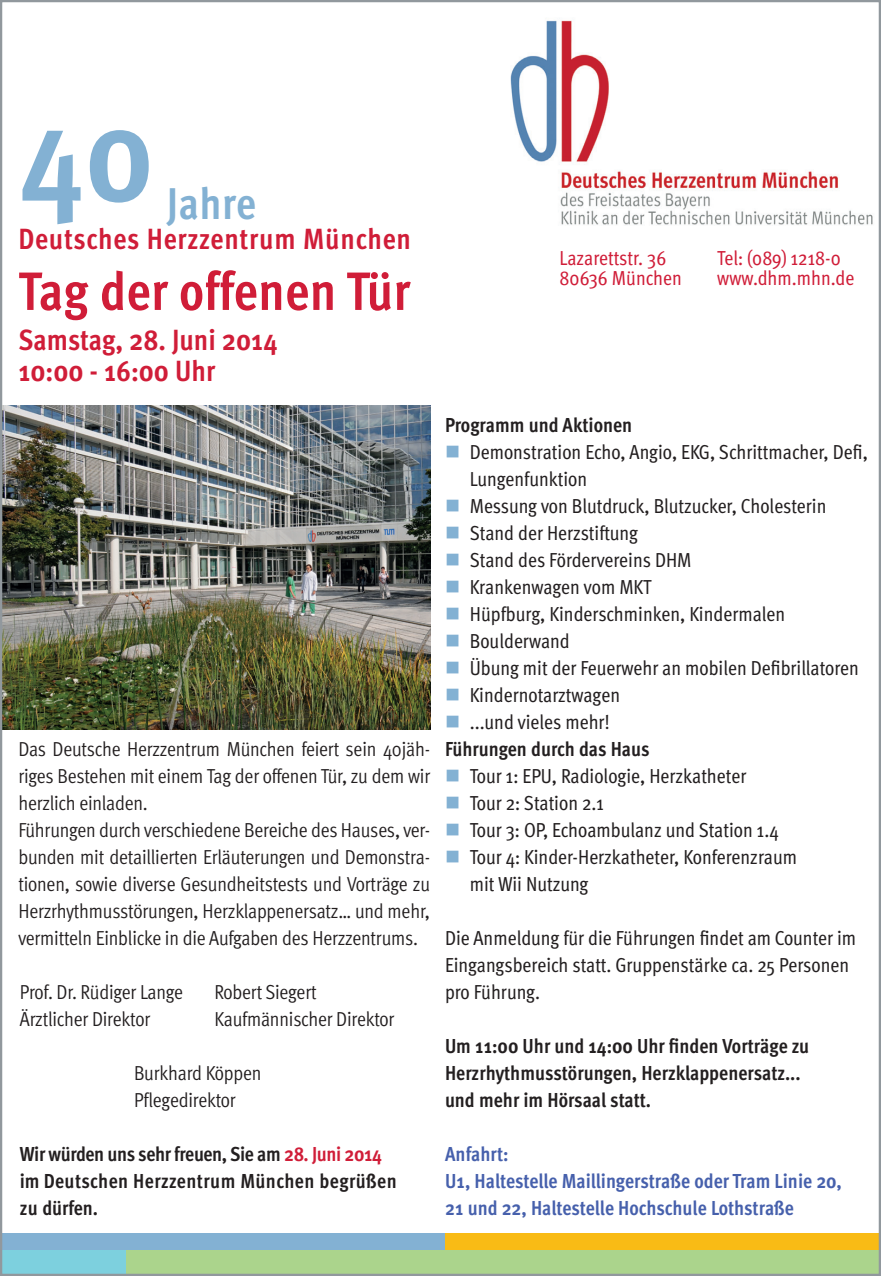
<style>
.page{position:relative;width:881px;height:1276px;background:#fff}
.page>*{position:absolute;margin:0;border:0;box-sizing:border-box;transform-origin:0 0}
.t1{font:700 134.55px "Meta Cond";color:#83b1d3}
.t2{font:700 54px "Meta Cond";letter-spacing:.005em;color:#d01d38}
.t3{font:700 44.55px "Meta Cond";letter-spacing:.005em;color:#83b1d3}
.t4{font:700 29.25px "Meta Cond";letter-spacing:.005em;color:#d01d38}
.t5{font:700 29.25px "Meta Cond";letter-spacing:.025em;color:#d01d38}
.t6{font:20.25px/27px "Meta Cond";color:#231f20}
.t7{font:20.25px/27px "Meta Cond Normal";letter-spacing:-.01em;color:#231f20;text-align:justify}
.t8{font:700 20.25px/27px "Meta Cond";color:#231f20}
.t9{font:700 20.25px/27px "Meta Cond";color:#4660ac}
.t10{font:20.25px "Meta Cond";color:#d01d38}
.s1{color:#d01d38}
.s2{color:#83b1d3}
</style>
<div class="page">
<div style="left:0;top:1233px;width:445px;height:17px;background:#83b1d3"></div>
<div style="left:445px;top:1233px;width:435px;height:17px;background:#f9bb15"></div>
<div style="left:126px;top:1250px;width:754px;height:26px;background:#abd48c"></div>
<div style="left:0;top:1250px;width:126px;height:26px;background:#7dd0de"></div>
<img style="left:510px;top:20px;width:363px;height:205px">
<img style="left:3px;top:405px;width:427px;height:324px">
<p class="t1" style="left:19px;top:75px;width:136px">40</p>
<p class="t3" style="left:167px;top:177px;width:91px">Jahre</p>
<p class="t5" style="left:18px;top:222px;width:394px">Deutsches Herzzentrum München</p>
<p class="t2" style="left:18px;top:259px;width:393px">Tag der offenen Tür</p>
<p class="t4" style="left:18px;top:322px;width:260px">Samstag, 28. Juni 2014</p>
<p class="t4" style="left:18px;top:354px;width:198px">10:00 - 16:00 Uhr</p>
<p class="t7" style="left:18px;top:735px;width:413px">Das Deutsche Herzzentrum München feiert sein 40jäh&shy;riges Bestehen mit einem Tag der offenen Tür, zu dem wir herzlich einladen.</p>
<p class="t7" style="left:18px;top:816px;width:413px">Führungen durch verschiedene Bereiche des Hauses, ver&shy;bunden mit detaillierten Erläuterungen und Demonstra&shy;tionen, sowie diverse Gesundheitstests und Vorträge zu Herzrhythmusstörungen, Herzklappenersatz… und mehr, vermitteln Einblicke in die Aufgaben des Herzzentrums.</p>
<p class="t7" style="left:214px;top:978px;width:104px">Robert Siegert</p>
<p class="t7" style="left:214px;top:1005px;width:181px">Kaufmännischer Direktor</p>
<p class="t7" style="left:134px;top:1059px;width:129px">Burkhard Köppen</p>
<p class="t7" style="left:134px;top:1086px;width:103px">Pflegedirektor</p>
<p class="t7" style="left:20px;top:978px;width:165px">Prof. Dr. Rüdiger Lange</p>
<p class="t7" style="left:20px;top:1005px;width:132px">Ärztlicher Direktor</p>
<p class="t8" style="left:20px;top:1140px;width:378px">Wir würden uns sehr freuen, Sie am <span class="s1">28. Juni 2014 </span>im Deutschen Herzzentrum München begrüßen zu dürfen.</p>
<p class="t10" style="left:559px;top:246px;width:108px">Lazarettstr. 36</p>
<p class="t10" style="left:717px;top:246px;width:125px">Tel: (089) 1218-0</p>
<p class="t10" style="left:559px;top:266px;width:124px">80636 München</p>
<p class="t10" style="left:717px;top:266px;width:138px">www.dhm.mhn.de</p>
<p class="t8" style="left:445px;top:411px;width:189px">Programm und Aktionen</p>
<p class="t6" style="left:469px;top:438px;width:399px;text-indent:-25px"><span class="s2">■</span> Demonstration Echo, Angio, EKG, Schrittmacher, Defi,<br>Lungenfunktion</p>
<p class="t6" style="left:445px;top:492px;width:383px"><span class="s2">■</span> Messung von Blutdruck, Blutzucker, Cholesterin</p>
<p class="t6" style="left:445px;top:519px;width:194px"><span class="s2">■</span> Stand der Herzstiftung</p>
<p class="t6" style="left:445px;top:546px;width:248px"><span class="s2">■</span> Stand des Fördervereins DHM</p>
<p class="t6" style="left:445px;top:573px;width:208px"><span class="s2">■</span> Krankenwagen vom MKT</p>
<p class="t6" style="left:445px;top:600px;width:341px"><span class="s2">■</span> Hüpfburg, Kinderschminken, Kindermalen</p>
<p class="t6" style="left:445px;top:627px;width:126px"><span class="s2">■</span> Boulderwand</p>
<p class="t6" style="left:445px;top:654px;width:415px"><span class="s2">■</span> Übung mit der Feuerwehr an mobilen Defibrillatoren</p>
<p class="t6" style="left:445px;top:681px;width:176px"><span class="s2">■</span> Kindernotarztwagen</p>
<p class="t6" style="left:445px;top:708px;width:166px"><span class="s2">■</span> ...und vieles mehr!</p>
<p class="t8" style="left:445px;top:735px;width:206px">Führungen durch das Haus</p>
<p class="t6" style="left:445px;top:762px;width:303px"><span class="s2">■</span> Tour 1: EPU, Radiologie, Herzkatheter</p>
<p class="t6" style="left:445px;top:789px;width:161px"><span class="s2">■</span> Tour 2: Station 2.1</p>
<p class="t6" style="left:445px;top:816px;width:335px"><span class="s2">■</span> Tour 3: OP, Echoambulanz und Station 1.4</p>
<p class="t6" style="left:469px;top:843px;width:329px;text-indent:-25px"><span class="s2">■</span> Tour 4: Kinder-Herzkatheter, Konferenzraum mit Wii Nutzung</p>
<p class="t6" style="left:445px;top:924px;width:412px">Die Anmeldung für die Führungen findet am Counter im<br>Eingangsbereich statt. Gruppenstärke ca. 25 Personen pro Führung.</p>
<p class="t8" style="left:445px;top:1032px;width:365px">Um 11:00 Uhr und 14:00 Uhr finden Vorträge zu<br>Herzrhythmusstörungen, Herzklappenersatz... und mehr im Hörsaal statt.</p>
<p class="t9" style="left:445px;top:1140px;width:398px">Anfahrt:<br>U1, Haltestelle Maillingerstraße oder Tram Linie 20,<br>21 und 22, Haltestelle Hochschule Lothstraße</p>
</div>
